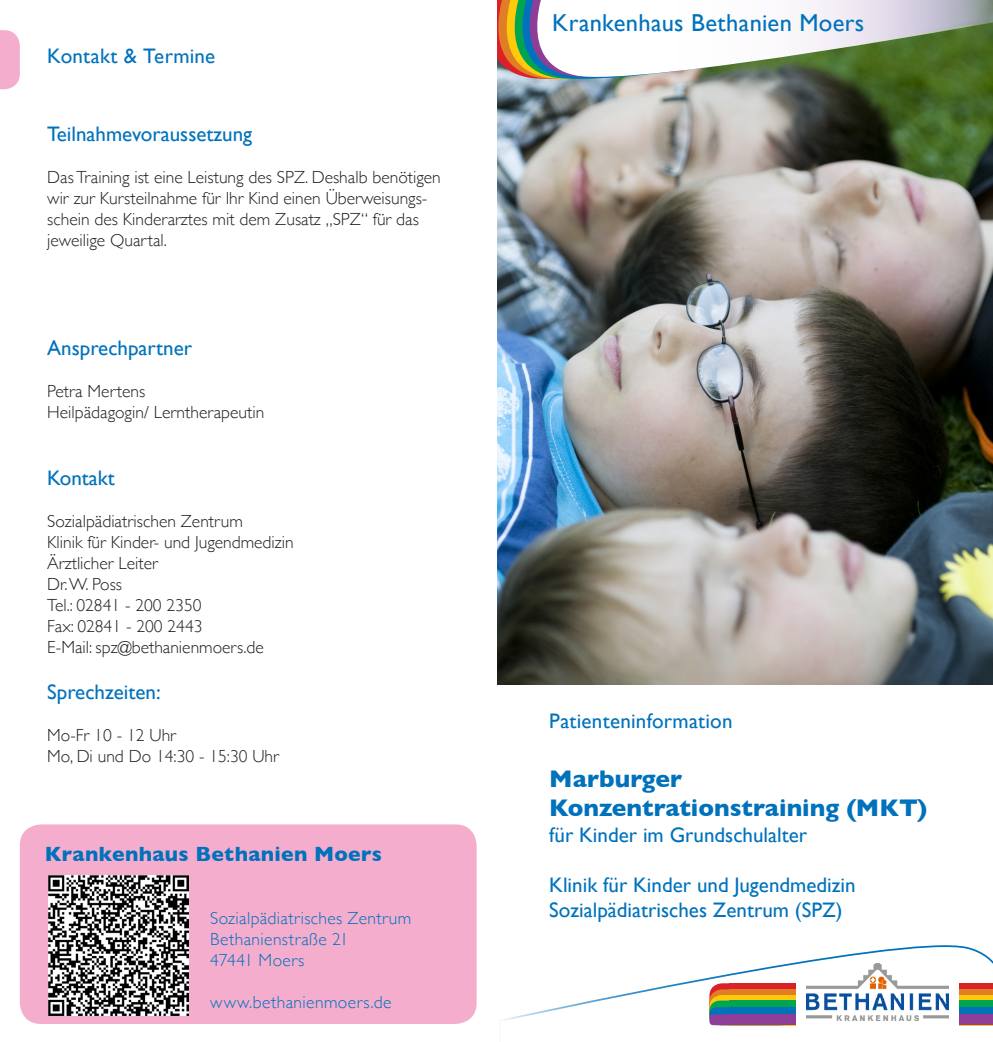
<style>
.page{position:relative;width:993px;height:1042px;background:#fff}
.page>*{position:absolute;margin:0;border:0;box-sizing:border-box;transform-origin:0 0}
.t1{font:700 24.5px "Gill Sans";color:#0072bc}
.t2{font:24.5px "Gill Sans";letter-spacing:.015em;color:#0072bc}
.t3{font:21px "Gill Sans";color:#0072bc}
.t4{font:700 21px "Gill Sans";letter-spacing:.02em;color:#0072bc}
.t5{font:300 17.5px "Gill Sans";color:#231f20}
.t6{font:300 17.5px "Gill Sans";letter-spacing:.02em;color:#0072bc}
</style>
<div class="page">
<div style="left:20px;top:824px;width:456px;height:200px;background:#f5adce;border-radius:21px"></div>
<img style="left:497px;top:80px;width:495px;height:605px">
<svg style="left:502px;top:945px;width:490px;height:81px"></svg>
<svg style="left:497px;top:0;width:495px;height:80px"></svg>
<img style="left:805px;top:964px;width:143px;height:57px">
<div style="left:959px;top:983px;width:33px;height:42px;background:#da2128"></div>
<div style="left:728px;top:983px;width:67px;height:42px;background:#da2128"></div>
<div style="left:709px;top:983px;width:78px;height:42px;background:#da2128;border-radius:13px"></div>
<div style="left:728px;top:989px;width:67px;height:36px;background:#e07e26"></div>
<div style="left:709px;top:989px;width:78px;height:36px;background:#e07e26;border-radius:13px"></div>
<div style="left:728px;top:995px;width:67px;height:30px;background:#feca0a"></div>
<div style="left:709px;top:995px;width:78px;height:30px;background:#feca0a;border-radius:12px"></div>
<div style="left:728px;top:1000px;width:67px;height:25px;background:#00a54f"></div>
<div style="left:709px;top:1000px;width:78px;height:25px;background:#00a54f;border-radius:10px"></div>
<div style="left:728px;top:1007px;width:67px;height:18px;background:#0072bc"></div>
<div style="left:709px;top:1007px;width:78px;height:18px;background:#0072bc;border-radius:7px"></div>
<div style="left:728px;top:1014px;width:67px;height:11px;background:#8f3e97"></div>
<div style="left:709px;top:1014px;width:78px;height:11px;background:#8f3e97;border-radius:4px"></div>
<div style="left:959px;top:989px;width:33px;height:36px;background:#e07e26"></div>
<div style="left:959px;top:995px;width:33px;height:30px;background:#feca0a"></div>
<div style="left:959px;top:1000px;width:33px;height:25px;background:#00a54f"></div>
<div style="left:959px;top:1007px;width:33px;height:18px;background:#0072bc"></div>
<div style="left:959px;top:1014px;width:33px;height:11px;background:#8f3e97"></div>
<img style="left:49px;top:875px;width:140px;height:140px">
<svg style="left:0;top:30px;width:20px;height:59px"></svg>
<p class="t3" style="left:47px;top:44px;width:169px">Kontakt &amp; Termine</p>
<p class="t3" style="left:47px;top:121px;width:206px">Teilnahmevoraussetzung</p>
<p class="t5" style="left:47px;top:163px;width:395px">Das Training ist eine Leistung des SPZ. Deshalb benötigen</p>
<p class="t5" style="left:47px;top:184px;width:381px">wir zur Kursteilnahme für Ihr Kind einen Überweisungs-</p>
<p class="t5" style="left:47px;top:205px;width:373px">schein des Kinderarztes mit dem Zusatz „SPZ“ für das</p>
<p class="t5" style="left:47px;top:226px;width:121px">jeweilige Quartal.</p>
<p class="t3" style="left:47px;top:335px;width:146px">Ansprechpartner</p>
<p class="t5" style="left:47px;top:377px;width:100px">Petra Mertens</p>
<p class="t5" style="left:47px;top:398px;width:218px">Heilpädagogin/ Lerntherapeutin</p>
<p class="t3" style="left:47px;top:465px;width:69px">Kontakt</p>
<p class="t5" style="left:47px;top:507px;width:197px">Sozialpädiatrischen Zentrum</p>
<p class="t5" style="left:47px;top:528px;width:248px">Klinik für Kinder- und Jugendmedizin</p>
<p class="t5" style="left:47px;top:549px;width:112px">Ärztlicher Leiter</p>
<p class="t5" style="left:47px;top:570px;width:76px">Dr. W. Poss</p>
<p class="t5" style="left:47px;top:591px;width:156px">Tel.: 02841 - 200 2350</p>
<p class="t5" style="left:47px;top:612px;width:157px">Fax: 02841 - 200 2443</p>
<p class="t5" style="left:47px;top:633px;width:218px">E-Mail: spz@bethanienmoers.de</p>
<p class="t3" style="left:47px;top:680px;width:115px">Sprechzeiten:</p>
<p class="t5" style="left:47px;top:722px;width:130px">Mo-Fr 10 - 12 Uhr</p>
<p class="t5" style="left:47px;top:743px;width:233px">Mo, Di und Do 14:30 - 15:30 Uhr</p>
<p class="t4" style="left:45px;top:837px;width:338px">Krankenhaus Bethanien Moers</p>
<p class="t6" style="left:210px;top:904px;width:203px">Sozialpädiatrisches Zentrum</p>
<p class="t6" style="left:210px;top:925px;width:140px">Bethanienstraße 21</p>
<p class="t6" style="left:210px;top:946px;width:96px">47441 Moers</p>
<p class="t6" style="left:210px;top:988px;width:183px">www.bethanienmoers.de</p>
<p class="t2" style="left:552px;top:8px;width:313px">Krankenhaus Bethanien Moers</p>
<p class="t3" style="left:549px;top:709px;width:185px">Patienteninformation</p>
<p class="t1" style="left:549px;top:759px;width:134px">Marburger</p>
<p class="t1" style="left:549px;top:788px;width:379px">Konzentrationstraining (MKT)</p>
<p class="t3" style="left:549px;top:822px;width:259px">für Kinder im Grundschulalter</p>
<p class="t3" style="left:549px;top:872px;width:308px">Klinik für Kinder und Jugendmedizin</p>
<p class="t3" style="left:549px;top:898px;width:294px">Sozialpädiatrisches Zentrum (SPZ)</p>
</div>
